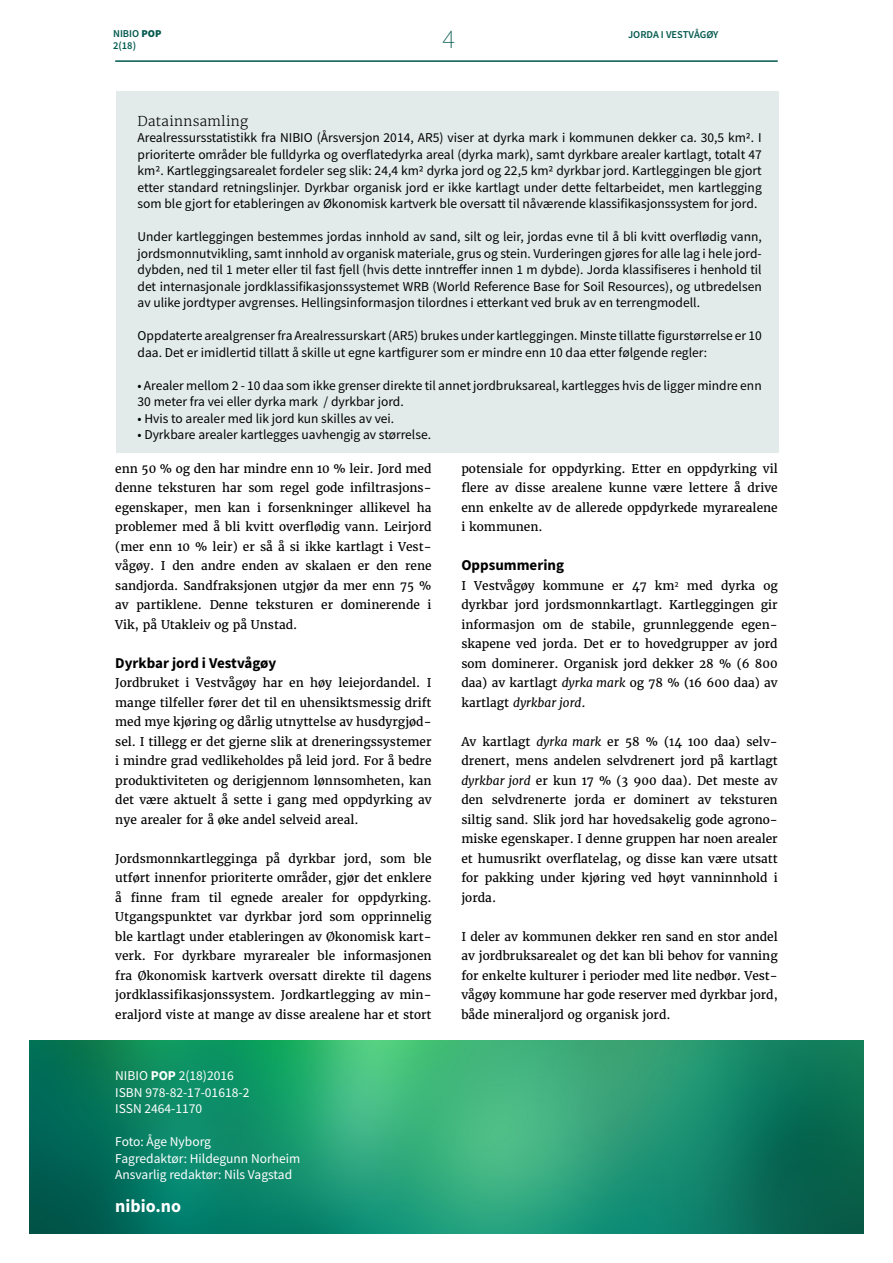
<style>
.page{position:relative;width:893px;height:1263px;background:#fff}
.page>*{position:absolute;margin:0;border:0;box-sizing:border-box;transform-origin:0 0}
.t1{font:200 27px "Source Sans Pro";color:#00584d}
.t2{font:700 18px "Source Sans Pro";color:#fff}
.t3{font:700 15px "Source Sans Pro";color:#000}
.t4{font:13.5px/16.5px "Source Sans Pro";color:#000;text-align:justify}
.t5{font:13.5px/16.5px "Source Sans Pro";color:#fff}
.t6{font:300 13.5px "Merriweather";letter-spacing:.02em;color:#000}
.t7{font:12px/19.5px "Merriweather";color:#000;text-align:justify}
.t8{font:600 10.5px/12px "Source Sans Pro";color:#00584d}
.s1{font-weight:900}
.s2{font-weight:700}
.s3{font-family:"Source Sans Pro"}
.s4{font-style:italic}
</style>
<div class="page">
<hr style="left:115px;top:60px;width:663px;height:2px;background:#00584d">
<img style="left:30px;top:1041px;width:833px;height:192px">
<div style="left:116px;top:91px;width:663px;height:361px;background:#e2ebea"></div>
<p class="t8" style="left:113px;top:27px;width:50px">NIBIO <span class="s1">POP<br></span>2(18)</p>
<p class="t8" style="left:628px;top:28px;width:92px">JORDA I VESTVÅGØY</p>
<h1 class="t1" style="left:442px;top:23px;width:14px">4</h1>
<p class="t6" style="left:138px;top:112px;width:112px">Datainnsamling</p>
<p class="t4" style="left:138px;top:129px;width:626px">Arealressursstatistikk fra NIBIO (Årsversjon 2014, AR5) viser at dyrka mark i kommunen dekker ca. 30,5 km2. I prioriterte områder ble fulldyrka og overflatedyrka areal (dyrka mark), samt dyrkbare arealer kartlagt, totalt 47 km2. Kartleggingsarealet fordeler seg slik: 24,4 km2 dyrka jord og 22,5 km2 dyrkbar jord. Kartleggingen ble gjort etter standard retningslinjer. Dyrkbar organisk jord er ikke kartlagt under dette feltarbeidet, men kartlegging som ble gjort for etableringen av Økonomisk kartverk ble oversatt til nåværende klassifikasjonssystem for jord.</p>
<p class="t4" style="left:138px;top:228px;width:626px">Under kartleggingen bestemmes jordas innhold av sand, silt og leir, jordas evne til å bli kvitt overflødig vann, jordsmonnutvikling, samt innhold av organisk materiale, grus og stein. Vurderingen gjøres for alle lag i hele jord&shy;dybden, ned til 1 meter eller til fast fjell (hvis dette inntreffer innen 1 m dybde). Jorda klassifiseres i henhold til det internasjonale jordklassifikasjonssystemet WRB (World Reference Base for Soil Resources), og utbredelsen av ulike jordtyper avgrenses. Hellingsinformasjon tilordnes i etterkant ved bruk av en terrengmodell.</p>
<p class="t4" style="left:138px;top:327px;width:626px">Oppdaterte arealgrenser fra Arealressurskart (AR5) brukes under kartleggingen. Minste tillatte figurstørrelse er 10 daa. Det er imidlertid tillatt å skille ut egne kartfigurer som er mindre enn 10 daa etter følgende regler:</p>
<p class="t4" style="left:138px;top:377px;width:626px">• Arealer mellom 2 - 10 daa som ikke grenser direkte til annet jordbruksareal, kartlegges hvis de ligger mindre enn<br>30 meter fra vei eller dyrka mark / dyrkbar jord.</p>
<p class="t4" style="left:138px;top:410px;width:258px">• Hvis to arealer med lik jord kun skilles av vei.</p>
<p class="t4" style="left:138px;top:426px;width:295px">• Dyrkbare arealer kartlegges uavhengig av størrelse.</p>
<p class="t7" style="left:115px;top:459px;width:318px">enn 50 % og den har mindre enn 10 % leir. Jord med denne teksturen har som regel gode infiltrasjons&shy;egenskaper, men kan i forsenkninger allikevel ha problemer med å bli kvitt overflødig vann. Leirjord (mer enn 10 % leir) er så å si ikke kartlagt i Vest&shy;vågøy. I den andre enden av skalaen er den rene sandjorda. Sandfraksjonen utgjør da mer enn 75 % av partiklene. Denne teksturen er dominerende i Vik, på Utakleiv og på Unstad.</p>
<p class="t3" style="left:115px;top:653px;width:163px">Dyrkbar jord i Vestvågøy</p>
<p class="t7" style="left:115px;top:673px;width:318px">Jordbruket i Vestvågøy har en høy leiejordandel. I mange tilfeller fører det til en uhensiktsmessig drift med mye kjøring og dårlig utnyttelse av husdyrgjød&shy;sel. I tillegg er det gjerne slik at dreneringssystemer i mindre grad vedlikeholdes på leid jord. For å bedre produktiviteten og derigjennom lønnsomheten, kan det være aktuelt å sette i gang med oppdyrking av nye arealer for å øke andel selveid areal.</p>
<p class="t7" style="left:115px;top:849px;width:318px">Jordsmonnkartlegginga på dyrkbar jord, som ble utført innenfor prioriterte områder, gjør det enklere å finne fram til egnede arealer for oppdyrking.<br>Utgangspunktet var dyrkbar jord som opprinnelig ble kartlagt under etableringen av Økonomisk kart&shy;verk. For dyrkbare myrarealer ble informasjonen fra Økonomisk kartverk oversatt direkte til dagens jordklassifikasjonssystem. Jordkartlegging av min&shy;eraljord viste at mange av disse arealene har et stort</p>
<p class="t5" style="left:115px;top:1067px;width:136px">NIBIO <span class="s2">POP</span> 2(18)2016<br>ISBN 978-82-17-01618-2<br>ISSN 2464-1170</p>
<p class="t5" style="left:115px;top:1133px;width:187px">Foto: Åge Nyborg<br>Fagredaktør: Hildegunn Norheim<br>Ansvarlig redaktør: Nils Vagstad</p>
<h2 class="t2" style="left:115px;top:1194px;width:68px">nibio.no</h2>
<p class="t7" style="left:461px;top:459px;width:318px">potensiale for oppdyrking. Etter en oppdyrking vil flere av disse arealene kunne være lettere å drive enn enkelte av de allerede oppdyrkede myrarealene i kommunen.</p>
<p class="t3" style="left:461px;top:555px;width:104px">Oppsummering</p>
<p class="t7" style="left:461px;top:576px;width:318px">I Vestvågøy kommune er 47 km<span class="s3">2</span> med dyrka og dyrkbar jord jordsmonnkartlagt. Kartleggingen gir informasjon om de stabile, grunnleggende egen&shy;skapene ved jorda. Det er to hovedgrupper av jord som dominerer. Organisk jord dekker 28 % (6 800 daa) av kartlagt <span class="s4">dyrka mark</span> og 78 % (16 600 daa) av kartlagt <span class="s4">dyrkbar jord</span>.</p>
<p class="t7" style="left:461px;top:732px;width:318px">Av kartlagt <span class="s4">dyrka mark</span> er 58 % (14 100 daa) selv&shy;drenert, mens andelen selvdrenert jord på kartlagt <span class="s4">dyrkbar jord</span> er kun 17 % (3 900 daa). Det meste av den selvdrenerte jorda er dominert av teksturen siltig sand. Slik jord har hovedsakelig gode agrono&shy;miske egenskaper. I denne gruppen har noen arealer et humusrikt overflatelag, og disse kan være utsatt for pakking under kjøring ved høyt vanninnhold i jorda.</p>
<p class="t7" style="left:461px;top:927px;width:318px">I deler av kommunen dekker ren sand en stor andel av jordbruksarealet og det kan bli behov for vanning for enkelte kulturer i perioder med lite nedbør. Vest&shy;vågøy kommune har gode reserver med dyrkbar jord, både mineraljord og organisk jord.</p>
</div>
